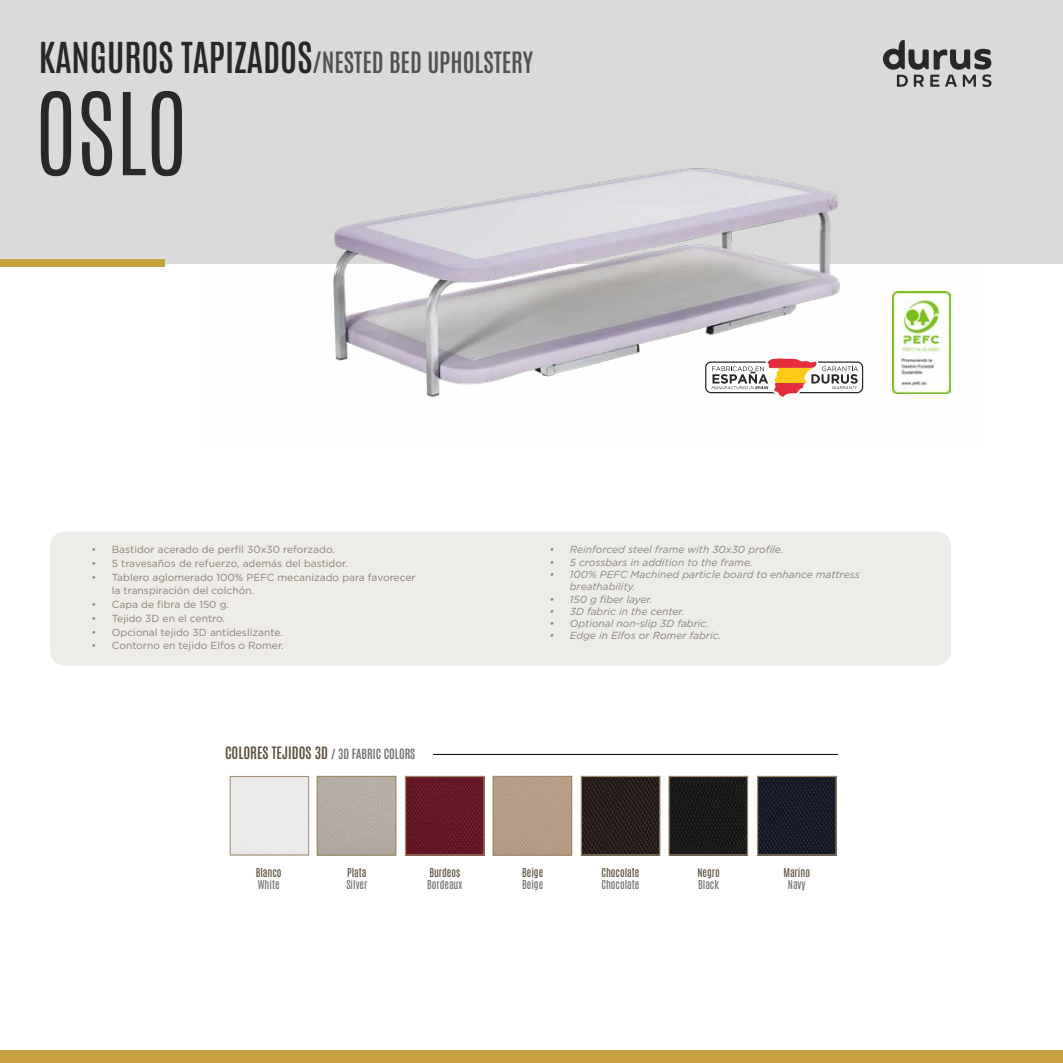
<style>
.page{position:relative;width:1063px;height:1063px;background:#fff}
.page>*{position:absolute;margin:0;border:0;box-sizing:border-box;transform-origin:0 0}
.t1{font:200 96.88px "Antonio";color:#282827}
.t2{font:600 25px "Antonio";color:#545251}
.t3{font:600 14.5px "Antonio";color:#5a4e3a}
.t4{font:10.38px "Antonio";color:#5a4e3a}
.t5{font:10.38px "Antonio";color:#706f6f}
.t6{font:10.25px/13.8px "Gotham";color:#5a4e3a}
.t7{font:italic 10.25px/12.4px "Gotham";color:#545251}
.s1{font-size:36.25px;color:#282827}
.s2{font-size:12px;color:#706f6f}
</style>
<div class="page">
<div style="left:0;top:0;width:1063px;height:263px;background:#dadada"></div>
<div style="left:0;top:1050px;width:1063px;height:13px;background:#c7a141"></div>
<div style="left:0;top:259px;width:164px;height:8px;background:#c7a141"></div>
<svg style="left:883px;top:40px;width:109px;height:47px"></svg>
<div style="left:50px;top:531px;width:901px;height:135px;background:#eeece9;border-radius:14px"></div>
<img style="left:202px;top:168px;width:779px;height:230px">
<svg style="left:705px;top:356px;width:158px;height:42px"></svg>
<img style="left:893px;top:291px;width:57px;height:102px">
<hr style="left:433px;top:754px;width:405px;height:1px;background:#000">
<img style="left:407px;top:778px;width:76px;height:76px">
<div style="left:405px;top:776px;width:80px;height:80px;border:1px solid #9d8b6c"></div>
<div style="left:495px;top:778px;width:75px;height:76px;background:#b69b86"></div>
<div style="left:493px;top:776px;width:79px;height:80px;border:1px solid #9d8b6c"></div>
<img style="left:583px;top:778px;width:76px;height:76px">
<div style="left:581px;top:776px;width:80px;height:80px;border:1px solid #9d8b6c"></div>
<img style="left:319px;top:778px;width:75px;height:76px">
<div style="left:317px;top:776px;width:79px;height:80px;border:1px solid #9d8b6c"></div>
<img style="left:670px;top:778px;width:76px;height:76px">
<div style="left:668px;top:776px;width:80px;height:80px;border:1px solid #9d8b6c"></div>
<img style="left:759px;top:778px;width:76px;height:76px">
<div style="left:757px;top:776px;width:80px;height:80px;border:1px solid #9d8b6c"></div>
<div style="left:230px;top:776px;width:79px;height:79px;border:1px solid #9d8b6c"></div>
<h2 class="t2" style="left:39px;top:44px;width:496px"><span class="s1">KANGUROS TAPIZADOS</span>/NESTED BED UPHOLSTERY</h2>
<h1 class="t1" style="left:35px;top:67px;width:155px">OSLO</h1>
<p class="t6" style="left:91px;top:543px;width:245px">• Bastidor acerado de perfil 30x30 reforzado.</p>
<p class="t6" style="left:91px;top:556px;width:258px">• 5 travesaños de refuerzo, además del bastidor.</p>
<p class="t6" style="left:112px;top:570px;width:305px;text-indent:-21px">• Tablero aglomerado 100% PEFC mecanizado para favorecer la transpiración del colchón.</p>
<p class="t6" style="left:91px;top:598px;width:139px">• Capa de fibra de 150 g.</p>
<p class="t6" style="left:91px;top:611px;width:135px">• Tejido 3D en el centro.</p>
<p class="t6" style="left:91px;top:625px;width:193px">• Opcional tejido 3D antideslizante.</p>
<p class="t6" style="left:91px;top:639px;width:194px">• Contorno en tejido Elfos o Romer.</p>
<p class="t7" style="left:549px;top:543px;width:236px">• Reinforced steel frame with 30x30 profile.</p>
<p class="t7" style="left:549px;top:556px;width:205px">• 5 crossbars in addition to the frame.</p>
<p class="t7" style="left:570px;top:568px;width:291px;text-indent:-21px">• 100% PEFC Machined particle board to enhance mattress breathability.</p>
<p class="t7" style="left:549px;top:592px;width:105px">• 150 g fiber layer.</p>
<p class="t7" style="left:549px;top:605px;width:137px">• 3D fabric in the center.</p>
<p class="t7" style="left:549px;top:617px;width:161px">• Optional non-slip 3D fabric.</p>
<p class="t7" style="left:549px;top:629px;width:173px">• Edge in Elfos or Romer fabric.</p>
<h3 class="t3" style="left:225px;top:743px;width:192px">COLORES TEJIDOS 3D <span class="s2">/ 3D FABRIC COLORS</span></h3>
<p class="t4" style="left:256px;top:865px;width:27px">Blanco</p>
<p class="t5" style="left:258px;top:878px;width:23px">White</p>
<p class="t4" style="left:347px;top:865px;width:21px">Plata</p>
<p class="t5" style="left:346px;top:878px;width:23px">Silver</p>
<p class="t4" style="left:429px;top:865px;width:32px">Burdeos</p>
<p class="t5" style="left:427px;top:878px;width:37px">Bordeaux</p>
<p class="t4" style="left:522px;top:865px;width:22px">Beige</p>
<p class="t5" style="left:522px;top:878px;width:22px">Beige</p>
<p class="t4" style="left:601px;top:865px;width:40px">Chocolate</p>
<p class="t5" style="left:601px;top:878px;width:40px">Chocolate</p>
<p class="t4" style="left:697px;top:865px;width:24px">Negro</p>
<p class="t5" style="left:698px;top:878px;width:22px">Black</p>
<p class="t4" style="left:783px;top:865px;width:28px">Marino</p>
<p class="t5" style="left:788px;top:878px;width:19px">Navy</p>
</div>
